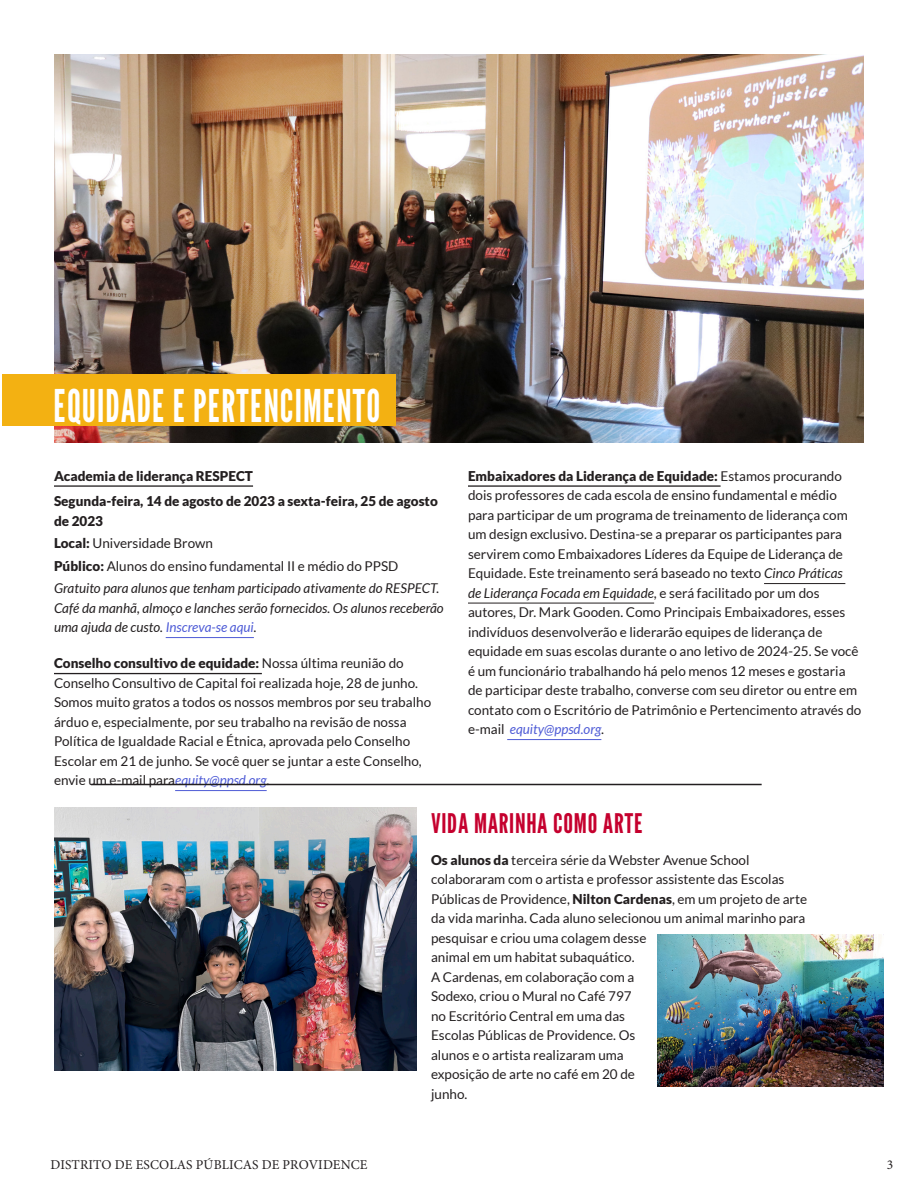
<style>
.page{position:relative;width:918px;height:1188px;background:#fff}
.page>*{position:absolute;margin:0;border:0;box-sizing:border-box;transform-origin:0 0}
.t1{font:45px "League Gothic";letter-spacing:.025em;color:#fff;scale:.86 1}
.Lato_Light_8pt_Black{font:27px "League Gothic";letter-spacing:.025em;color:#c5002e}
.t2{font:13.5px/19.5px "Lato";color:#231f20}
.t3{font:italic 13.5px/19.5px "Lato";color:#231f20}
.t4{font:900 13.5px/19.5px "Lato";color:#231f20}
.t5{font:13.5px "Minion Pro";letter-spacing:.01em;color:#231f20}
.s1{font-weight:900}
.s2{color:#4f5cd6}
.s3{font-style:italic;color:#4f5cd6}
.s4{font-style:italic}
</style>
<div class="page">
<img style="left:54px;top:54px;width:810px;height:388px">
<div style="left:2px;top:374px;width:394px;height:51px;background:#f3b112"></div>
<hr style="left:54px;top:485px;width:199px;height:2px;background:#231f20">
<hr style="left:166px;top:637px;width:88px;height:1px;background:#4f5cd6">
<hr style="left:54px;top:673px;width:208px;height:1px;background:#231f20">
<hr style="left:175px;top:790px;width:92px;height:1px;background:#4f5cd6">
<hr style="left:468px;top:485px;width:253px;height:2px;background:#231f20">
<hr style="left:764px;top:583px;width:81px;height:1px;background:#231f20">
<hr style="left:468px;top:603px;width:186px;height:1px;background:#231f20">
<hr style="left:507px;top:739px;width:94px;height:1px;background:#4f5cd6">
<img style="left:54px;top:807px;width:362px;height:264px">
<img style="left:658px;top:934px;width:225px;height:152px">
<hr style="left:91px;top:784px;width:671px;height:1px;background:#231f20">
<p class="t1" style="left:54px;top:375px;width:381px">EQUIDADE E PERTENCIMENTO</p>
<p class="t4" style="left:54px;top:466px;width:201px">Academia de liderança RESPECT</p>
<p class="t4" style="left:54px;top:491px;width:385px">Segunda-feira, 14 de agosto de 2023 a sexta-feira, 25 de agosto de 2023</p>
<p class="t2" style="left:54px;top:533px;width:161px"><span class="s1">Local:</span> Universidade Brown</p>
<p class="t2" style="left:54px;top:556px;width:346px"><span class="s1">Público:</span> Alunos do ensino fundamental II e médio do PPSD</p>
<p class="t3" style="left:54px;top:579px;width:391px">Gratuito para alunos que tenham participado ativamente do RESPECT.<br>Café da manhã, almoço e lanches serão fornecidos. Os alunos receberão uma ajuda de custo. <span class="s2">Inscreva-se aqui</span>.</p>
<p class="t2" style="left:54px;top:653px;width:379px"><span class="s1">Conselho consultivo de equidade:</span> Nossa última reunião do Conselho Consultivo de Capital foi realizada hoje, 28 de junho.<br>Somos muito gratos a todos os nossos membros por seu trabalho árduo e, especialmente, por seu trabalho na revisão de nossa Política de Igualdade Racial e Étnica, aprovada pelo Conselho Escolar em 21 de junho. Se você quer se juntar a este Conselho, envie um e-mail para<span class="s3">equity@ppsd.org</span><span class="s4">.</span></p>
<p class="t2" style="left:468px;top:466px;width:395px"><span class="s1">Embaixadores da Liderança de Equidade:</span> Estamos procurando dois professores de cada escola de ensino fundamental e médio para participar de um programa de treinamento de liderança com um design exclusivo. Destina-se a preparar os participantes para servirem como Embaixadores Líderes da Equipe de Liderança de Equidade. Este treinamento será baseado no texto <span class="s4">Cinco Práticas<br>de Liderança Focada em Equidade,</span> e será facilitado por um dos autores, Dr. Mark Gooden. Como Principais Embaixadores, esses indivíduos desenvolverão e liderarão equipes de liderança de equidade em suas escolas durante o ano letivo de 2024-25. Se você é um funcionário trabalhando há pelo menos 12 meses e gostaria de participar deste trabalho, converse com seu diretor ou entre em contato com o Escritório de Patrimônio e Pertencimento através do e-mail <span class="s3">equity@ppsd.org</span><span class="s4">.</span></p>
<p class="Lato_Light_8pt_Black" style="left:431px;top:805px;width:213px">VIDA MARINHA COMO ARTE</p>
<p class="t2" style="left:431px;top:850px;width:378px"><span class="s1">Os alunos da</span> terceira série da Webster Avenue School colaboraram com o artista e professor assistente das Escolas Públicas de Providence, <span class="s1">Nilton Cardenas</span>, em um projeto de arte da vida marinha. Cada aluno selecionou um animal marinho para pesquisar e criou uma colagem desse<br>animal em um habitat subaquático.<br>A Cardenas, em colaboração com a<br>Sodexo, criou o Mural no Café 797<br>no Escritório Central em uma das<br>Escolas Públicas de Providence. Os<br>alunos e o artista realizaram uma<br>exposição de arte no café em 20 de<br>junho.</p>
<p class="t5" style="left:50px;top:1155px;width:319px">DISTRITO DE ESCOLAS PÚBLICAS DE PROVIDENCE</p>
<p class="t5" style="left:887px;top:1155px;width:8px">3</p>
</div>
